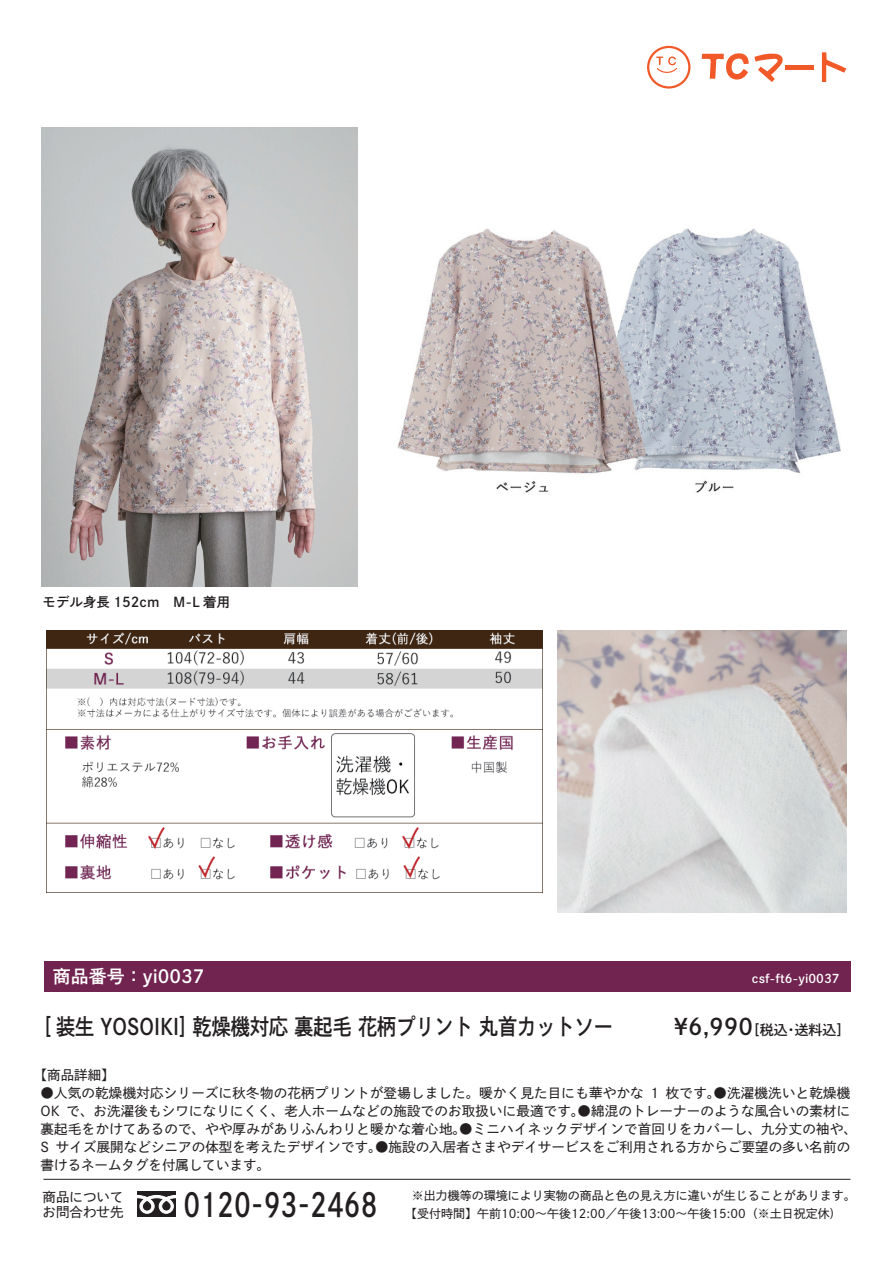
<style>
.page{position:relative;width:893px;height:1263px;background:#fff}
.page>*{position:absolute;margin:0;border:0;box-sizing:border-box;transform-origin:0 0}
.t1{font:32.55px "DNP Shuei Go Kin Std B";color:#231f20;scale:.8 1}
.t2{font:22.5px "DNP Shuei Go Kin Std B";color:#231f20;scale:.85 1}
.t3{font:18px "DNP Shuei Go Kin Std B";color:#fff}
.t4{font:13.95px "DNP Shuei Go Kin Std B";color:#231f20}
.t5{font:13.5px/18px "DNP Shuei Go Kin Std M";letter-spacing:.01em;color:#231f20}
.t6{font:13.5px "DNP Shuei Go Kin Std B";color:#231f20}
.t7{font:12px "DNP Shuei Go Kin Std M";color:#231f20}
.t8{font:12px "DNP Shuei Go Kin Std B";color:#fff}
.s1{font-size:22.5px}
</style>
<div class="page">
<img style="left:397px;top:228px;width:444px;height:265px">
<img style="left:557px;top:630px;width:289px;height:282px">
<img style="left:46px;top:630px;width:496px;height:262px">
<img style="left:41px;top:128px;width:317px;height:458px">
<div style="left:44px;top:961px;width:806px;height:31px;background:#712450"></div>
<div style="left:137px;top:1191px;width:39px;height:26px;background:#231f20"></div>
<svg style="left:137px;top:1195px;width:39px;height:19px"></svg>
<hr style="left:43px;top:1179px;width:807px;height:1px;background:#231f20">
<svg style="left:822px;top:52px;width:24px;height:30px"></svg>
<svg style="left:702px;top:53px;width:81px;height:29px"></svg>
<div style="left:785px;top:65px;width:28px;height:5px;background:#f15929"></div>
<svg style="left:647px;top:46px;width:43px;height:43px"></svg>
<div style="left:649px;top:48px;width:39px;height:38px;background:#fff;border-radius:50%"></div>
<svg style="left:656px;top:56px;width:21px;height:17px"></svg>
<p class="t6" style="left:43px;top:592px;width:189px">モデル身長 152cm　M-L 着用</p>
<h3 class="t3" style="left:53px;top:964px;width:153px">商品番号：yi0037</h3>
<p class="t8" style="left:752px;top:970px;width:89px">csf-ft6-yi0037</p>
<h2 class="t2" style="left:44px;top:1011px;width:671px">[ 装生 YOSOIKI] 乾燥機対応 裏起毛 花柄プリント 丸首カットソー</h2>
<p class="t4" style="left:674px;top:1020px;width:178px"><span class="s1">¥6,990</span>［税込・送料込］</p>
<p class="t5" style="left:34px;top:1066px;width:82px">【商品詳細】</p>
<p class="t5" style="left:41px;top:1084px;width:818px">●人気の乾燥機対応シリーズに秋冬物の花柄プリントが登場しました。暖かく見た目にも華やかな 1 枚です。●洗濯機洗いと乾燥機OK で、お洗濯後もシワになりにくく、老人ホームなどの施設でのお取扱いに最適です。●綿混のトレーナーのような風合いの素材に裏起毛をかけてあるので、やや厚みがありふんわりと暖かな着心地。●ミニハイネックデザインで首回りをカバーし、九分丈の袖や、S サイズ展開などシニアの体型を考えたデザインです。●施設の入居者さまやデイサービスをご利用される方からご要望の多い名前の書けるネームタグを付属しています。</p>
<p class="t7" style="left:411px;top:1205px;width:436px">【受付時間】午前10:00～午後12:00／午後13:00～午後15:00（※土日祝定休)　</p>
<p class="t7" style="left:412px;top:1188px;width:445px">※出力機等の環境により実物の商品と色の見え方に違いが生じることがあります。</p>
<p class="t5" style="left:43px;top:1189px;width:82px;line-height:15px">商品についてお問合わせ先</p>
<h1 class="t1" style="left:184px;top:1182px;width:244px">0120-93-2468</h1>
</div>
